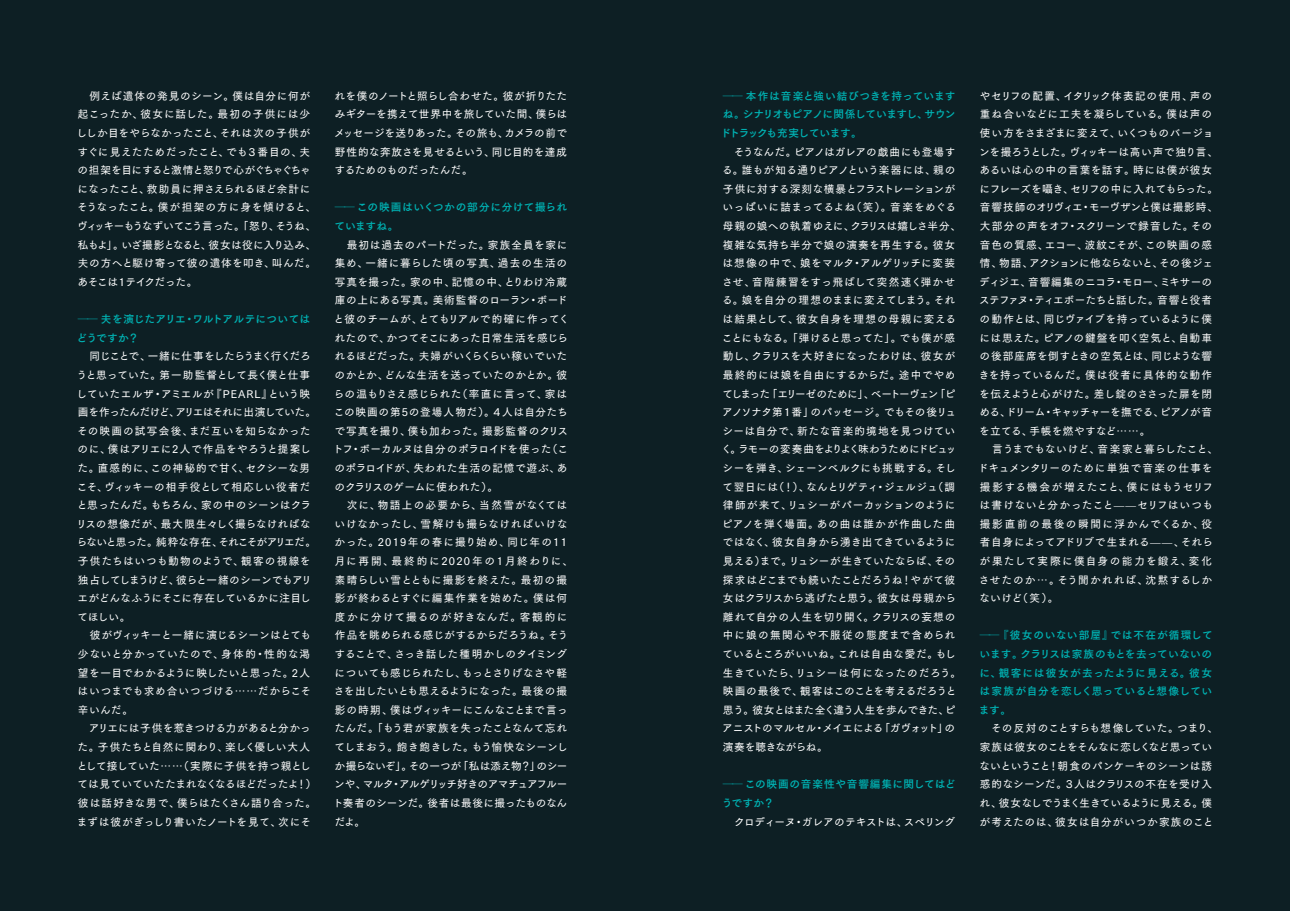
<style>
.page{position:relative;width:1290px;height:911px;background:#0d1f24}
.page>*{position:absolute;margin:0;border:0;box-sizing:border-box;transform-origin:0 0}
.t1{font:10.62px/18.6px "Tsuku Go Pro D";letter-spacing:.025em;color:#fff}
.t2{font:10.62px/18.6px "Tsuku Go Pro B";letter-spacing:.025em;color:#00b2b3;text-align:justify}
.t3{font:10.62px/18.6px "Tsuku Go Pro B";letter-spacing:.05em;color:#00b2b3}
.t4{font:10.62px/18.6px "Tsuku Go Pro B";letter-spacing:.065em;color:#00b2b3}
.t5{font:10.62px "Tsuku Go Pro D";letter-spacing:-.015em;color:#fff}
.s1{font-family:"Tsuku Go Pro L"}
</style>
<div class="page">
<p class="t1" style="left:77px;top:85px;width:241px">　例えば遺体の発見のシーン。僕は自分に何が起こったか、彼女に話した。最初の子供には少ししか目をやらなかったこと、それは次の子供がすぐに見えたためだったこと、でも３番目の、夫の担架を目にすると激情と怒りで心がぐちゃぐちゃになったこと、救助員に押さえられるほど余計にそうなったこと。僕が担架の方に身を傾けると、ヴィッキーもうなずいてこう言った。「怒り、そうね、私もよ」。いざ撮影となると、彼女は役に入り込み、夫の方へと駆け寄って彼の遺体を叩き、叫んだ。あそこは1テイクだった。</p>
<p class="t2" style="left:77px;top:308px;width:235px"><span class="s1">――</span> 夫を演じたアリエ・ワルトアルテについてはどうですか？</p>
<p class="t1" style="left:76px;top:346px;width:241px">　同じことで、一緒に仕事をしたらうまく行くだろうと思っていた。第一助監督として長く僕と仕事していたエルザ・アミエルが『PEARL』という映画を作ったんだけど、アリエはそれに出演していた。その映画の試写会後、まだ互いを知らなかったのに、僕はアリエに2人で作品をやろうと提案した。直感的に、この神秘的で甘く、セクシーな男こそ、ヴィッキーの相手役として相応しい役者だと思ったんだ。もちろん、家の中のシーンはクラリスの想像だが、最大限生々しく撮らなければならないと思った。純粋な存在、それこそがアリエだ。子供たちはいつも動物のようで、観客の視線を独占してしまうけど、彼らと一緒のシーンでもアリエがどんなふうにそこに存在しているかに注目してほしい。<br>　彼がヴィッキーと一緒に演じるシーンはとても少ないと分かっていたので、身体的・性的な渇望を一目でわかるように映したいと思った。2人はいつまでも求め合いつづける……だからこそ辛いんだ。<br>　アリエには子供を惹きつける力があると分かった。子供たちと自然に関わり、楽しく優しい大人として接していた……（実際に子供を持つ親としては見ていていたたまれなくなるほどだったよ！）彼は話好きな男で、僕らはたくさん語り合った。まずは彼がぎっしり書いたノートを見て、次にそ</p>
<p class="t1" style="left:334px;top:85px;width:235px;text-align:justify">れを僕のノートと照らし合わせた。彼が折りたたみギターを携えて世界中を旅していた間、僕らはメッセージを送りあった。その旅も、カメラの前で野性的な奔放さを見せるという、同じ目的を達成するためのものだったんだ。</p>
<p class="t3" style="left:334px;top:197px;width:234px"><span class="s1">――</span> この映画はいくつかの部分に分けて撮られていますね。</p>
<p class="t1" style="left:333px;top:234px;width:242px">　最初は過去のパートだった。家族全員を家に集め、一緒に暮らした頃の写真、過去の生活の写真を撮った。家の中、記憶の中、とりわけ冷蔵庫の上にある写真。美術監督のローラン・ボードと彼のチームが、とてもリアルで的確に作ってくれたので、かつてそこにあった日常生活を感じられるほどだった。夫婦がいくらくらい稼いでいたのかとか、どんな生活を送っていたのかとか。彼らの温もりさえ感じられた（率直に言って、家はこの映画の第5の登場人物だ）。４人は自分たちで写真を撮り、僕も加わった。撮影監督のクリストフ・ボーカルヌは自分のポラロイドを使った（このポラロイドが、失われた生活の記憶で遊ぶ、あのクラリスのゲームに使われた）。<br>　次に、物語上の必要から、当然雪がなくてはいけなかったし、雪解けも撮らなければいけなかった。2019年の春に撮り始め、同じ年の11月に再開、最終的に2020年の1月終わりに、素晴らしい雪とともに撮影を終えた。最初の撮影が終わるとすぐに編集作業を始めた。僕は何度かに分けて撮るのが好きなんだ。客観的に作品を眺められる感じがするからだろうね。そうすることで、さっき話した種明かしのタイミングについても感じられたし、もっとさりげなさや軽さを出したいとも思えるようになった。最後の撮影の時期、僕はヴィッキーにこんなことまで言ったんだ。「もう君が家族を失ったことなんて忘れてしまおう。飽き飽きした。もう愉快なシーンしか撮らないぞ」。その一つが「私は添え物？」のシーンや、マルタ・アルゲリッチ好きのアマチュアフルート奏者のシーンだ。後者は最後に撮ったものなんだよ。</p>
<p class="t2" style="left:720px;top:85px;width:236px"><span class="s1">――</span> 本作は音楽と強い結びつきを持っていますね。シナリオもピアノに関係していますし、サウンドトラックも充実しています。</p>
<p class="t1" style="left:721px;top:141px;width:241px">　そうなんだ。ピアノはガレアの戯曲にも登場する。誰もが知る通りピアノという楽器には、親の子供に対する深刻な横暴とフラストレーションがいっぱいに詰まってるよね（笑）。音楽をめぐる母親の娘への執着ゆえに、クラリスは嬉しさ半分、複雑な気持ち半分で娘の演奏を再生する。彼女は想像の中で、娘をマルタ・アルゲリッチに変装させ、音階練習をすっ飛ばして突然速く弾かせる。娘を自分の理想のままに変えてしまう。それは結果として、彼女自身を理想の母親に変えることにもなる。「弾けると思ってた」。でも僕が感動し、クラリスを大好きになったわけは、彼女が最終的には娘を自由にするからだ。途中でやめてしまった「エリーゼのために」、ベートーヴェン「ピアノソナタ第1番」のパッセージ。でもその後リュシーは自分で、新たな音楽的境地を見つけていく。ラモーの変奏曲をよりよく味わうためにドビュッシーを弾き、シェーンベルクにも挑戦する。そして翌日には（！）、なんとリゲティ・ジェルジュ（調律師が来て、リュシーがパーカッションのようにピアノを弾く場面。あの曲は誰かが作曲した曲ではなく、彼女自身から湧き出てきているように見える）まで。リュシーが生きていたならば、その探求はどこまでも続いたことだろうね！やがて彼女はクラリスから逃げたと思う。彼女は母親から離れて自分の人生を切り開く。クラリスの妄想の中に娘の無関心や不服従の態度まで含められているところがいいね。これは自由な愛だ。もし生きていたら、リュシーは何になったのだろう。映画の最後で、観客はこのことを考えるだろうと思う。彼女とはまた全く違う人生を歩んできた、ピアニストのマルセル・メイエによる「ガヴォット」の演奏を聴きながらね。</p>
<p class="t4" style="left:722px;top:773px;width:235px"><span class="s1">――</span> この映画の音楽性や音響編集に関してはどうですか？</p>
<p class="t5" style="left:723px;top:812px;width:234px">　クロディーヌ・ガレアのテキストは、スペリング</p>
<p class="t1" style="left:978px;top:85px;width:242px">やセリフの配置、イタリック体表記の使用、声の重ね合いなどに工夫を凝らしている。僕は声の使い方をさまざまに変えて、いくつものバージョンを撮ろうとした。ヴィッキーは高い声で独り言、あるいは心の中の言葉を話す。時には僕が彼女にフレーズを囁き、セリフの中に入れてもらった。音響技師のオリヴィエ・モーヴザンと僕は撮影時、大部分の声をオフ・スクリーンで録音した。その音色の質感、エコー、波紋こそが、この映画の感情、物語、アクションに他ならないと、その後ジェディジエ、音響編集のニコラ・モロー、ミキサーのステファヌ・ティエボーたちと話した。音響と役者の動作とは、同じヴァイブを持っているように僕には思えた。ピアノの鍵盤を叩く空気と、自動車の後部座席を倒すときの空気とは、同じような響きを持っているんだ。僕は役者に具体的な動作を伝えようと心がけた。差し錠のささった扉を閉める、ドリーム・キャッチャーを撫でる、ピアノが音を立てる、手帳を燃やすなど……。<br>　言うまでもないけど、音楽家と暮らしたこと、ドキュメンタリーのために単独で音楽の仕事を撮影する機会が増えたこと、僕にはもうセリフは書けないと分かったこと——セリフはいつも撮影直前の最後の瞬間に浮かんでくるか、役者自身によってアドリブで生まれる——、それらが果たして実際に僕自身の能力を鍛え、変化させたのか…。そう聞かれれば、沈黙するしかないけど（笑）。</p>
<p class="t2" style="left:979px;top:625px;width:235px"><span class="s1">――</span> 『彼女のいない部屋』では不在が循環しています。クラリスは家族のもとを去っていないのに、観客には彼女が去ったように見える。彼女は家族が自分を恋しく思っていると想像しています。</p>
<p class="t1" style="left:979px;top:718px;width:240px">　その反対のことすらも想像していた。つまり、家族は彼女のことをそんなに恋しくなど思っていないということ！朝食のパンケーキのシーンは誘惑的なシーンだ。３人はクラリスの不在を受け入れ、彼女なしでうまく生きているように見える。僕が考えたのは、彼女は自分がいつか家族のこと</p>
</div>
